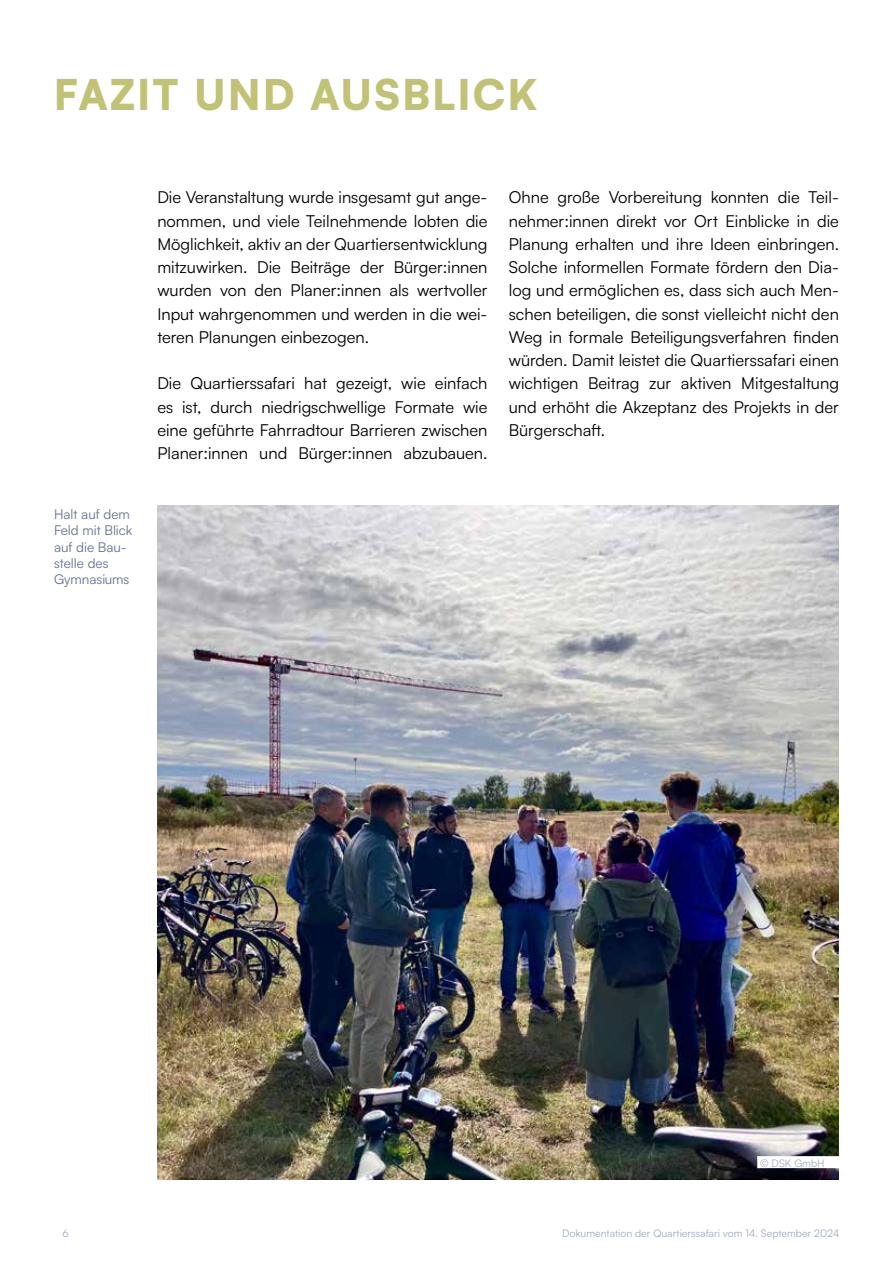
<style>
.page{position:relative;width:893px;height:1263px;background:#fff}
.page>*{position:absolute;margin:0;border:0;box-sizing:border-box;transform-origin:0 0}
.t1{font:900 42px "Satoshi";letter-spacing:.05em;color:#c1c276}
.t2{font:16.5px/23.2px "Satoshi";color:#000;text-align:justify}
.t3{font:13.5px/16.2px "Satoshi";color:#65718f}
.t4{font:10.5px "Satoshi";color:#a3aabc}
.s1{color:#fff}
</style>
<div class="page">
<img style="left:157px;top:506px;width:682px;height:673px">
<div style="left:757px;top:1156px;width:82px;height:12px;background:#fff"></div>
<h1 class="t1" style="left:54px;top:63px;width:485px">FAZIT UND AUSBLICK</h1>
<p class="t3" style="left:54px;top:506px;width:80px">Halt auf dem<br>Feld mit Blick auf die Bau&shy;stelle des<br>Gymnasiums</p>
<p class="t2" style="left:157px;top:185px;width:332px">Die Veranstaltung wurde insgesamt gut ange&shy;nommen, und viele Teilnehmende lobten die Möglichkeit, aktiv an der Quartiersentwicklung mitzuwirken. Die Beiträge der Bürger:innen wurden von den Planer:innen als wertvoller Input wahrgenommen und werden in die wei&shy;teren Planungen einbezogen.</p>
<p class="t2" style="left:157px;top:371px;width:332px">Die Quartierssafari hat gezeigt, wie einfach es ist, durch niedrigschwellige Formate wie eine geführte Fahrradtour Barrieren zwischen Planer:innen und Bürger:innen abzubauen.</p>
<p class="t2" style="left:509px;top:185px;width:332px">Ohne große Vorbereitung konnten die Teil&shy;nehmer:innen direkt vor Ort Einblicke in die Planung erhalten und ihre Ideen einbringen.<br>Solche informellen Formate fördern den Dia&shy;log und ermöglichen es, dass sich auch Men&shy;schen beteiligen, die sonst vielleicht nicht den Weg in formale Beteiligungsverfahren finden würden. Damit leistet die Quartierssafari einen wichtigen Beitrag zur aktiven Mitgestaltung und erhöht die Akzeptanz des Projekts in der Bürgerschaft.</p>
<p class="t4" style="left:760px;top:1156px;width:80px">© DSK GmbH <span class="s1">.</span></p>
<p class="t4" style="left:63px;top:1226px;width:8px">6</p>
<p class="t4" style="left:562px;top:1226px;width:279px">Dokumentation der Quartierssafari vom 14. September 2024</p>
</div>
